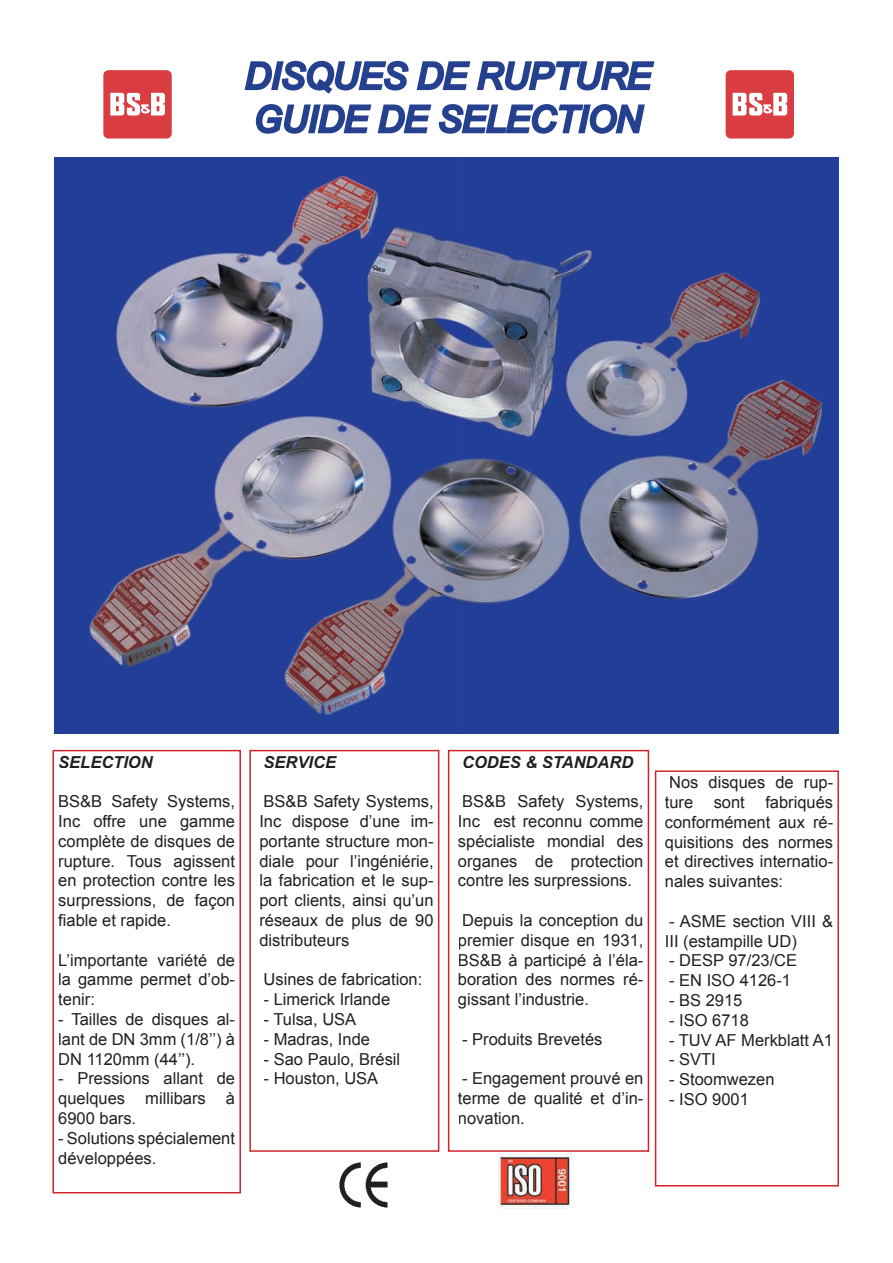
<style>
.page{position:relative;width:893px;height:1263px;background:#fff}
.page>*{position:absolute;margin:0;border:0;box-sizing:border-box;transform-origin:0 0}
.t1{font:italic 36px/43.2px "Arial";color:#25408f}
.t2{font:16.5px/19.8px "Arial";color:#231f20;text-align:justify}
.t3{font:italic 700 16.5px "Arial";color:#231f20}
</style>
<div class="page">
<img style="left:54px;top:157px;width:785px;height:576px">
<svg style="left:244px;top:60px;width:411px;height:74px"></svg>
<svg style="left:52px;top:750px;width:189px;height:443px"></svg>
<svg style="left:249px;top:750px;width:190px;height:402px"></svg>
<svg style="left:448px;top:750px;width:201px;height:402px"></svg>
<svg style="left:655px;top:770px;width:184px;height:416px"></svg>
<div style="left:726px;top:70px;width:68px;height:69px;background:#da3d41;border-radius:5px"></div>
<svg style="left:733px;top:93px;width:54px;height:23px"></svg>
<img style="left:497px;top:1153px;width:76px;height:56px">
<div style="left:103px;top:70px;width:69px;height:69px;background:#da3d41;border-radius:5px"></div>
<svg style="left:110px;top:93px;width:55px;height:23px"></svg>
<img style="left:339px;top:1163px;width:49px;height:45px">
<h1 class="t1" style="left:245px;top:54px;width:408px">DISQUES DE RUPTURE<br>GUIDE DE SELECTION</h1>
<p class="t3" style="left:58px;top:751px;width:96px">SELECTION</p>
<p class="t2" style="left:58px;top:792px;width:178px">BS&amp;B Safety Systems, Inc offre une gamme complète de disques de rupture. Tous agissent en protection contre les surpressions, de façon fiable et rapide.</p>
<p class="t2" style="left:58px;top:950px;width:178px">L’importante variété de la gamme permet d’ob&shy;tenir:</p>
<p class="t2" style="left:58px;top:1009px;width:178px">- Tailles de disques al&shy;lant de DN 3mm (1/8’’) à DN 1120mm (44’’).</p>
<p class="t2" style="left:58px;top:1069px;width:178px">- Pressions allant de quelques millibars à 6900 bars.</p>
<p class="t2" style="left:58px;top:1128px;width:178px">- Solutions spécialement développées.</p>
<p class="t3" style="left:264px;top:751px;width:74px">SERVICE</p>
<p class="t2" style="left:259px;top:792px;width:176px">BS&amp;B Safety Systems, Inc dispose d’une im&shy;portante structure mon&shy;diale pour l’ingéniérie, la fabrication et le sup&shy;port clients, ainsi qu’un réseaux de plus de 90 distributeurs</p>
<p class="t2" style="left:264px;top:970px;width:160px">Usines de fabrication:</p>
<p class="t2" style="left:264px;top:990px;width:128px">- Limerick Irlande</p>
<p class="t2" style="left:264px;top:1009px;width:94px">- Tulsa, USA</p>
<p class="t2" style="left:264px;top:1029px;width:108px">- Madras, Inde</p>
<p class="t2" style="left:264px;top:1049px;width:138px">- Sao Paulo, Brésil</p>
<p class="t2" style="left:264px;top:1069px;width:116px">- Houston, USA</p>
<p class="t3" style="left:462px;top:751px;width:173px">CODES &amp; STANDARD</p>
<p class="t2" style="left:458px;top:792px;width:187px">BS&amp;B Safety Systems, Inc est reconnu comme spécialiste mondial des organes de protection contre les surpressions.</p>
<p class="t2" style="left:458px;top:910px;width:187px">Depuis la conception du premier disque en 1931, BS&amp;B à participé à l’éla&shy;boration des normes ré&shy;gissant l’industrie.</p>
<p class="t2" style="left:462px;top:1029px;width:142px">- Produits Brevetés</p>
<p class="t2" style="left:458px;top:1069px;width:187px">- Engagement prouvé en terme de qualité et d’in&shy;novation.</p>
<p class="t2" style="left:665px;top:773px;width:170px">Nos disques de rup&shy;ture sont fabriqués conformément aux ré&shy;quisitions des normes et directives internatio&shy;nales suivantes:</p>
<p class="t2" style="left:665px;top:911px;width:170px">- ASME section VIII &amp;<br>III (estampille UD)</p>
<p class="t2" style="left:669px;top:951px;width:130px">- DESP 97/23/CE</p>
<p class="t2" style="left:669px;top:971px;width:123px">- EN ISO 4126-1</p>
<p class="t2" style="left:669px;top:990px;width:75px">- BS 2915</p>
<p class="t2" style="left:669px;top:1010px;width:81px">- ISO 6718</p>
<p class="t2" style="left:669px;top:1030px;width:165px">- TUV AF Merkblatt A1</p>
<p class="t2" style="left:669px;top:1050px;width:48px">- SVTI</p>
<p class="t2" style="left:669px;top:1070px;width:107px">- Stoomwezen</p>
<p class="t2" style="left:669px;top:1089px;width:81px">- ISO 9001</p>
</div>
